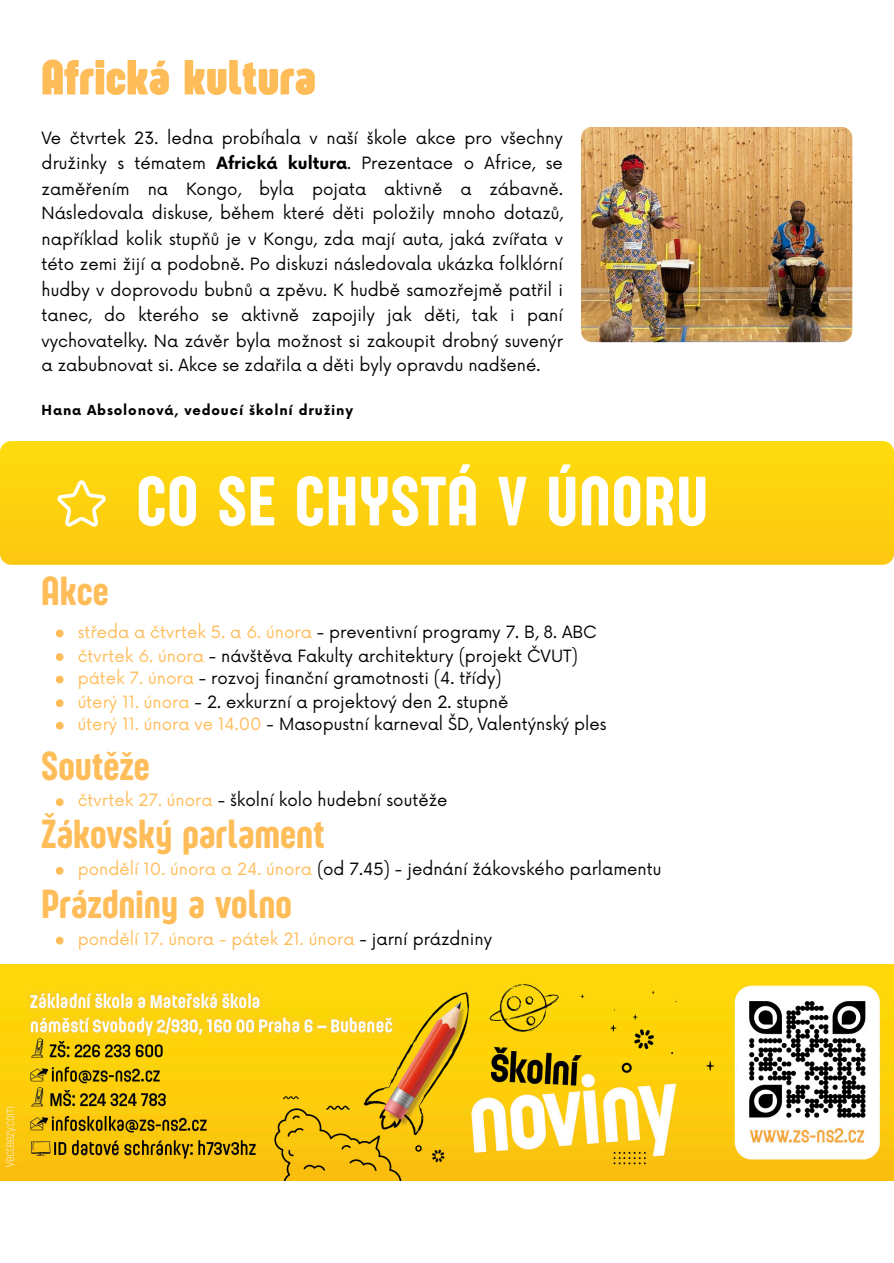
<style>
.page{position:relative;width:894px;height:1263px;background:#fff}
.page>*{position:absolute;margin:0;border:0;box-sizing:border-box;transform-origin:0 0}
.t1{font:72px "Sugo Pro Display";letter-spacing:.03em;color:#fff}
.t2{font:700 51px "Sugo Pro Display";letter-spacing:.015em;color:#ffbd59}
.t3{font:42px "Sugo Pro Display";letter-spacing:.015em;color:#ffbd59}
.t4{font:16.5px/25.2px "Now";color:#000;text-align:justify}
.t5{font:16.5px "Now";color:#ffbd59}
.t6{font:700 13.5px "Now";letter-spacing:.065em;color:#000}
.s1{font-weight:700}
.s2{color:#ffbd59}
.s3{color:#000}
</style>
<div class="page">
<img style="left:580px;top:127px;width:272px;height:215px;border-radius:11px">
<svg style="left:0;top:441px;width:893px;height:124px;background:#fdd10f"></svg>
<svg style="left:56px;top:479px;width:51px;height:49px"></svg>
<svg style="left:56px;top:630px;width:7px;height:7px"></svg>
<svg style="left:56px;top:653px;width:7px;height:8px"></svg>
<svg style="left:56px;top:676px;width:7px;height:7px"></svg>
<svg style="left:56px;top:699px;width:7px;height:8px"></svg>
<svg style="left:56px;top:722px;width:7px;height:7px"></svg>
<svg style="left:56px;top:798px;width:7px;height:8px"></svg>
<svg style="left:56px;top:867px;width:7px;height:8px"></svg>
<svg style="left:56px;top:937px;width:7px;height:7px"></svg>
<img style="left:0;top:964px;width:893px;height:216px">
<h2 class="t2" style="left:42px;top:48px;width:275px">Africká kultura</h2>
<p class="t4" style="left:42px;top:126px;width:522px">Ve čtvrtek 23. ledna probíhala v naší škole akce pro všechny družinky s tématem <span class="s1">Africká kultura</span>. Prezentace o Africe, se zaměřením na Kongo, byla pojata aktivně a zábavně.<br>Následovala diskuse, během které děti položily mnoho dotazů, například kolik stupňů je v Kongu, zda mají auta, jaká zvířata v této zemi žijí a podobně. Po diskuzi následovala ukázka folklórní hudby v doprovodu bubnů a zpěvu. K hudbě samozřejmě patřil i tanec, do kterého se aktivně zapojily jak děti, tak i paní vychovatelky. Na závěr byla možnost si zakoupit drobný suvenýr a zabubnovat si. Akce se zdařila a děti byly opravdu nadšené.</p>
<p class="t6" style="left:42px;top:403px;width:313px">Hana Absolonová, vedoucí školní družiny</p>
<p class="t3" style="left:42px;top:567px;width:68px">Akce</p>
<p class="t1" style="left:137px;top:460px;width:572px">CO SE CHYSTÁ V ÚNORU</p>
<p class="t4" style="left:78px;top:620px;width:520px"><span class="s2">středa a čtvrtek 5. a 6. února</span> - preventivní programy 7. B, 8. ABC</p>
<p class="t4" style="left:78px;top:644px;width:501px"><span class="s2">čtvrtek 6. února</span> - návštěva Fakulty architektury (projekt ČVUT)</p>
<p class="t4" style="left:78px;top:666px;width:425px"><span class="s2">pátek 7. února</span> - rozvoj fi nanční gramotnosti (4. třídy)</p>
<p class="t4" style="left:78px;top:690px;width:432px"><span class="s2">úterý 11. února</span> - 2. exkurzní a projektový den 2. stupně</p>
<p class="t4" style="left:78px;top:712px;width:530px"><span class="s2">úterý 11. února ve 14.00</span> - Masopustní karneval ŠD, Valentýnský ples</p>
<p class="t3" style="left:42px;top:741px;width:109px">Soutěže</p>
<p class="t3" style="left:42px;top:810px;width:284px">Žákovský parlament</p>
<p class="t3" style="left:42px;top:880px;width:251px">Prázdniny a volno</p>
<p class="t4" style="left:78px;top:789px;width:371px"><span class="s2">čtvrtek 27. února</span> - školní kolo hudební soutěže</p>
<p class="t4" style="left:78px;top:857px;width:585px"><span class="s2">pondělí 10. února a 24. února</span> (od 7.45) - jednání žákovského parlamentu</p>
<p class="t5" style="left:78px;top:929px;width:416px">pondělí 17. února - pátek 21. února <span class="s3">- jarní prázdniny</span></p>
</div>
